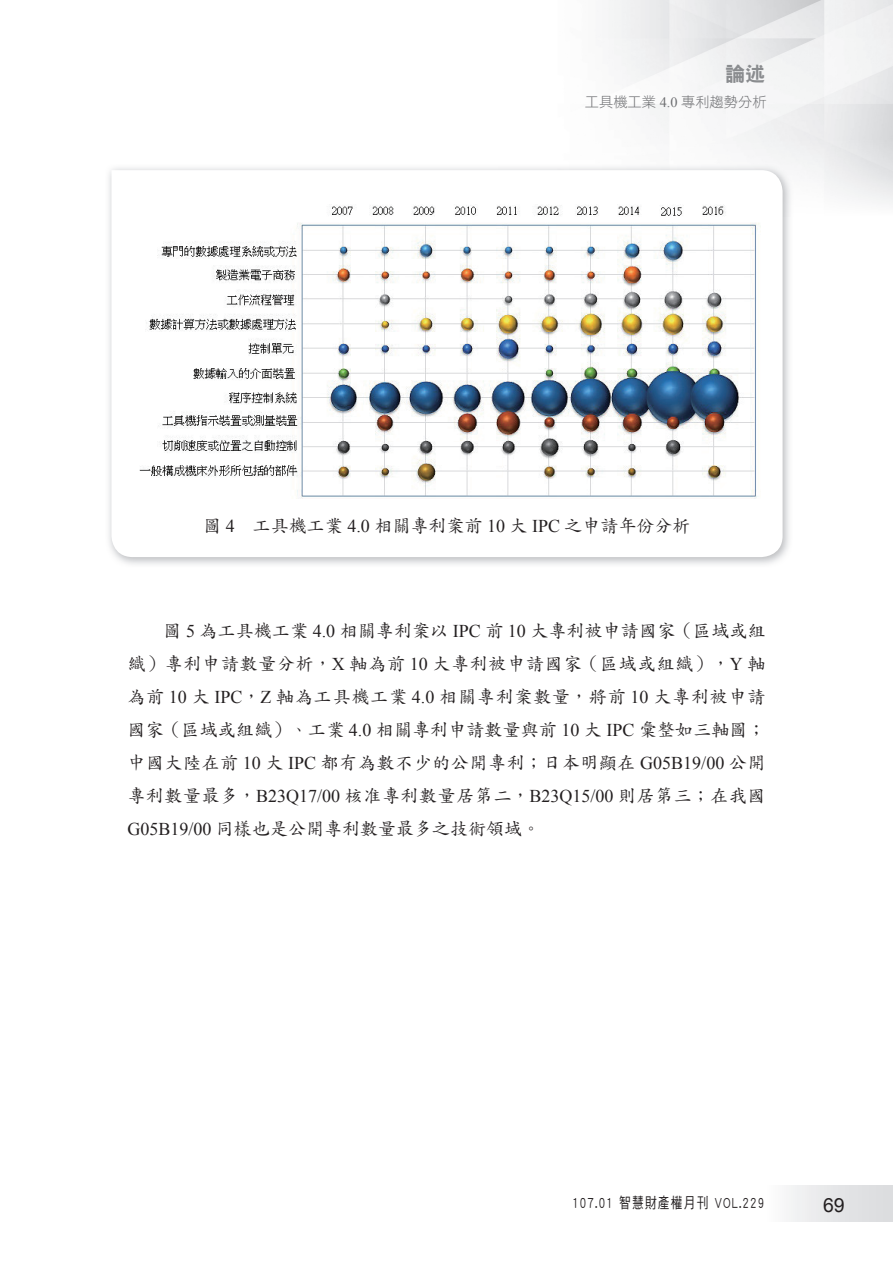
<style>
.page{position:relative;width:893px;height:1263px;background:#fff}
.page>*{position:absolute;margin:0;border:0;box-sizing:border-box;transform-origin:0 0}
.t1{font:20.25px "DF Hei Std W9 E Ten B5 H";color:#8a8c8f}
.t2{font:19.5px "Arial";color:#231f20}
.t3{font:18px/33px "DF Kai Shu Std W5 E Ten B5 H";color:#231f20;text-align:justify}
.t4{font:15px "DF Hei Std W5 E Ten B5 H";letter-spacing:.1em;color:#231f20;scale:.78 1}
.t5{font:14.25px "DF Hei Std W3 E Ten B5 H";color:#6c6d70}
.s1{font-family:"Times New Roman"}
</style>
<div class="page">
<div style="left:765px;top:1186px;width:127px;height:35px;background:linear-gradient(to right,#fbfbfb,#d7d9db)"></div>
<img style="left:109px;top:167px;width:681px;height:398px">
<img style="left:499px;top:164px;width:294px;height:52px">
<svg style="left:111px;top:170px;width:671px;height:387px"></svg>
<img style="left:134px;top:198px;width:626px;height:301px">
<p class="t1" style="left:725px;top:66px;width:42px">論述</p>
<p class="t5" style="left:585px;top:97px;width:183px">工具機工業 <span class="s1">4.0</span> 專利趨勢分析</p>
<p class="t3" style="left:203px;top:511px;width:489px">圖 <span class="s1">4</span>　工具機工業 <span class="s1">4.0</span> 相關專利案前 <span class="s1">10</span> 大 <span class="s1">IPC</span> 之申請年份分析</p>
<p class="t3" style="left:127px;top:617px;width:639px;text-indent:36px">圖 <span class="s1">5</span> 為工具機工業 <span class="s1">4.0</span> 相關專利案以 <span class="s1">IPC</span> 前 <span class="s1">10</span> 大專利被申請國家（區域或組織）專利申請數量分析，<span class="s1">X</span> 軸為前 <span class="s1">10</span> 大專利被申請國家（區域或組織），<span class="s1">Y</span> 軸為前 <span class="s1">10</span> 大 <span class="s1">IPC</span>，<span class="s1">Z</span> 軸為工具機工業 <span class="s1">4.0</span> 相關專利案數量，將前 <span class="s1">10</span> 大專利被申請國家（區域或組織）、工業 <span class="s1">4.0</span> 相關專利申請數量與前 <span class="s1">10</span> 大 <span class="s1">IPC</span> 彙整如三軸圖；中國大陸在前 <span class="s1">10</span> 大 <span class="s1">IPC</span> 都有為數不少的公開專利；日本明顯在 <span class="s1">G05B19/00</span> 公開專利數量最多，<span class="s1">B23Q17/00</span> 核准專利數量居第二，<span class="s1">B23Q15/00</span> 則居第三；在我國<span class="s1">G05B19/00</span> 同樣也是公開專利數量最多之技術領域。</p>
<p class="t4" style="left:572px;top:1197px;width:248px">107.01 智慧財產權月刊 VOL.229</p>
<p class="t2" style="left:823px;top:1194px;width:23px">69</p>
</div>
